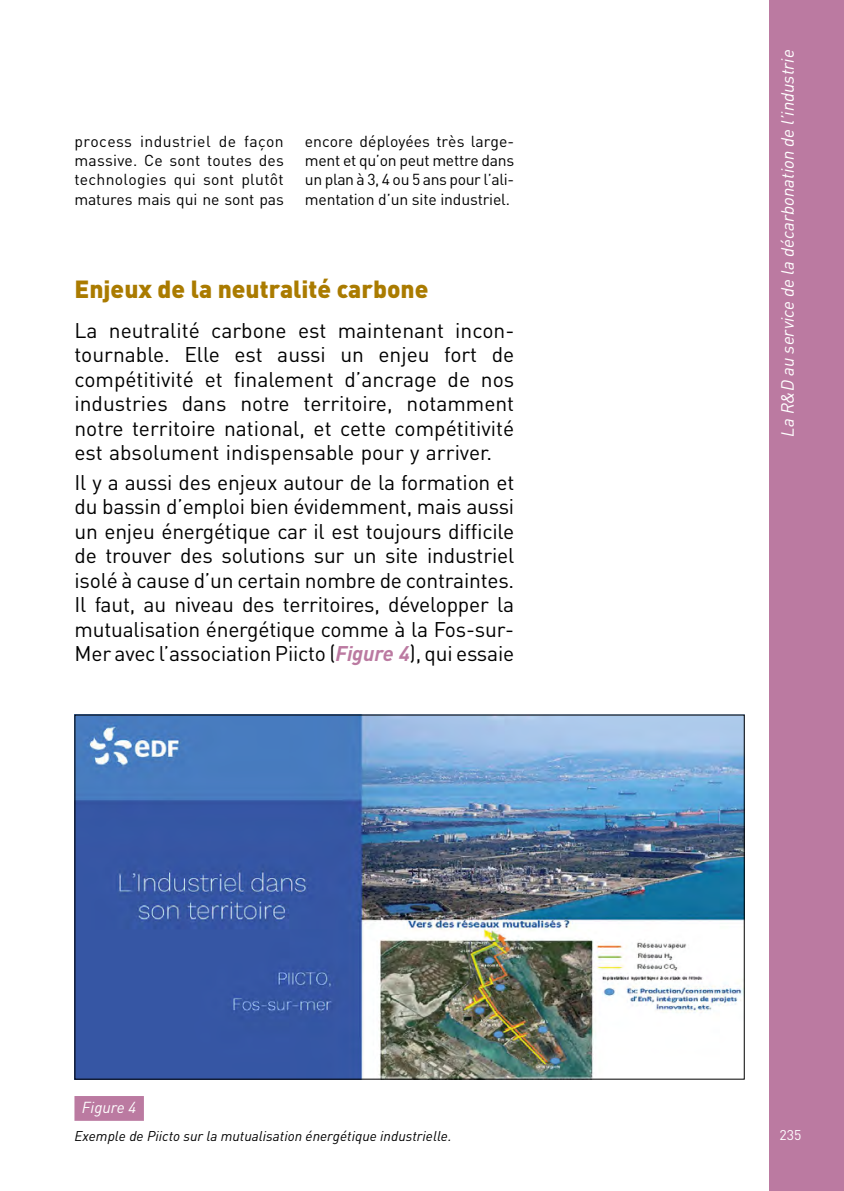
<style>
.page{position:relative;width:844px;height:1191px;background:#fff}
.page>*{position:absolute;margin:0;border:0;box-sizing:border-box;transform-origin:0 0}
.Conclusion_titre{font:900 24.5px "DIN";color:#aa7b00}
.Conclusion_texte{font:21px/24.5px "DIN";letter-spacing:-.01em;color:#000;text-align:justify}
.t1{font:italic 17.5px "DIN";color:#fff}
.Texte_courant{font:15.75px/19.2px "DIN";letter-spacing:-.01em;color:#000;text-align:justify}
.Figure_numero{font:italic 15.75px "DIN";color:#fff}
.Figure_titre{font:italic 14px "DIN";color:#000}
.t2{font:14px "DIN";color:#fff}
.s1{font-weight:700;font-style:italic;color:#bb7aa1}
</style>
<div class="page">
<div style="left:769px;top:0;width:74px;height:1191px;background:#bb7aa1"></div>
<div style="left:74px;top:1096px;width:70px;height:24px;background:#bb7aa1"></div>
<img style="left:76px;top:716px;width:666px;height:361px">
<p class="Texte_courant" style="left:74px;top:131px;width:211px">process industriel de façon massive. Ce sont toutes des technologies qui sont plutôt matures mais qui ne sont pas</p>
<p class="Texte_courant" style="left:305px;top:131px;width:211px">encore déployées très large&shy;ment et qu’on peut mettre dans un plan à 3, 4 ou 5 ans pour l’ali&shy;mentation d’un site industriel.</p>
<p class="Conclusion_titre" style="left:74px;top:273px;width:355px">Enjeux de la neutralité carbone</p>
<p class="Conclusion_texte" style="left:74px;top:317px;width:441px">La neutralité carbone est maintenant incon&shy;tournable. Elle est aussi un enjeu fort de compétitivité et finalement d’ancrage de nos industries dans notre territoire, notamment notre territoire national, et cette compétitivité est absolument indispensable pour y arriver.</p>
<p class="Conclusion_texte" style="left:74px;top:469px;width:441px">Il y a aussi des enjeux autour de la formation et du bassin d’emploi bien évidemment, mais aussi un enjeu énergétique car il est toujours difficile de trouver des solutions sur un site industriel isolé à cause d’un certain nombre de contraintes.<br>Il faut, au niveau des territoires, développer la mutualisation énergétique comme à la Fos-sur-Mer avec l’association Piicto (<span class="s1">Figure 4</span>), qui essaie</p>
<p class="Figure_numero" style="left:82px;top:1097px;width:56px">Figure 4</p>
<p class="Figure_titre" style="left:74px;top:1127px;width:378px">Exemple de Piicto sur la mutualisation énergétique industrielle.</p>
<p class="t1" style="left:776px;top:437px;width:389px;rotate:-90deg">La R&amp;D au service de la décarbonation de l’industrie</p>
<p class="t2" style="left:779px;top:1125px;width:23px">235</p>
</div>
